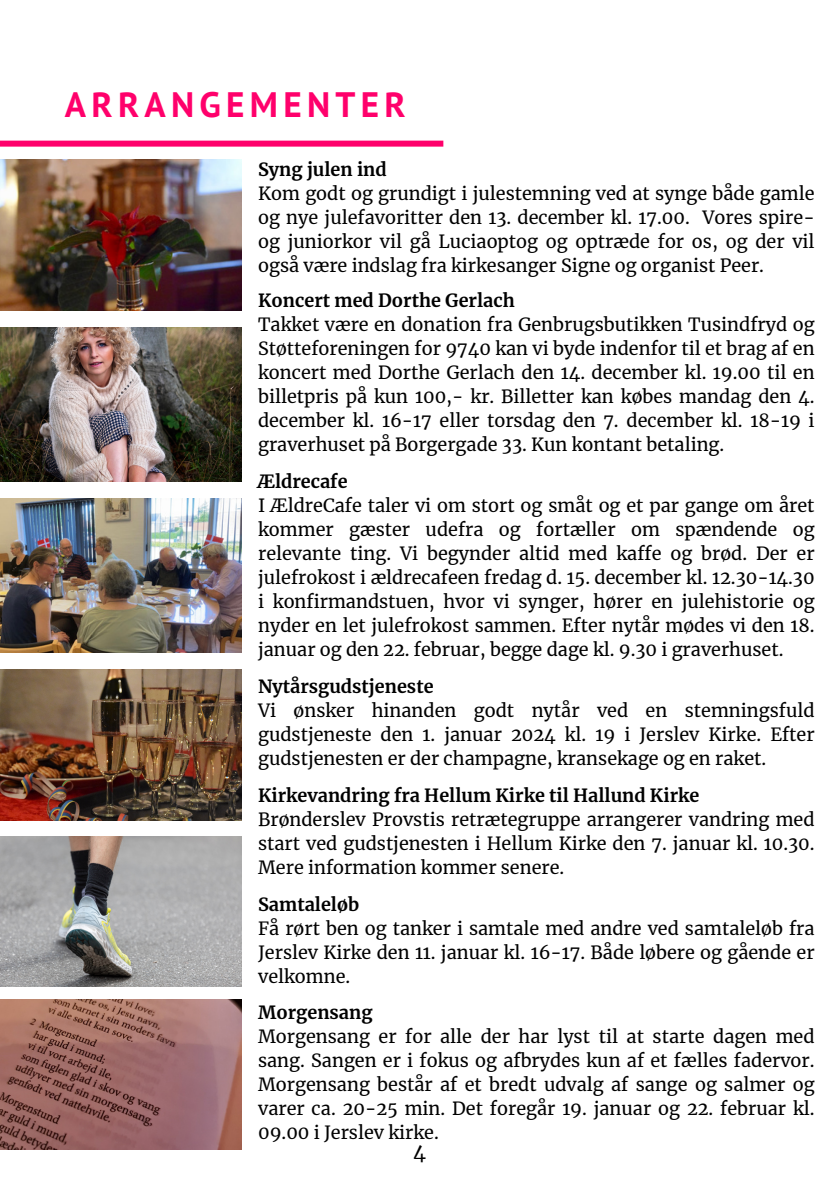
<style>
.page{position:relative;width:839px;height:1191px;background:#fff}
.page>*{position:absolute;margin:0;border:0;box-sizing:border-box;transform-origin:0 0}
.t1{font:700 35.2px "PT Sans";letter-spacing:.15em;color:#ff006b}
.t2{font:20px "Merriweather";color:#000}
.t3{font:18px/24px "Merriweather";color:#000;text-align:justify}
.t4{font:700 18px "Merriweather";color:#000}
</style>
<div class="page">
<div style="left:0;top:141px;width:443px;height:6px;background:#ff006b"></div>
<img style="left:0;top:836px;width:242px;height:150px">
<img style="left:0;top:327px;width:242px;height:155px">
<img style="left:0;top:498px;width:242px;height:155px">
<img style="left:0;top:159px;width:242px;height:152px">
<img style="left:0;top:1000px;width:242px;height:150px">
<img style="left:0;top:669px;width:242px;height:152px">
<p class="t1" style="left:65px;top:81px;width:342px">ARRANGEMENTER</p>
<p class="t4" style="left:258px;top:158px;width:130px">Syng julen ind</p>
<p class="t3" style="left:258px;top:181px;width:558px">Kom godt og grundigt i julestemning ved at synge både gamle og nye julefavoritter den 13. december kl. 17.00. Vores spire&shy;og juniorkor vil gå Luciaoptog og optræde for os, og der vil også være indslag fra kirkesanger Signe og organist Peer.</p>
<p class="t4" style="left:258px;top:289px;width:258px">Koncert med Dorthe Gerlach</p>
<p class="t3" style="left:258px;top:313px;width:558px">Takket være en donation fra Genbrugsbutikken Tusindfryd og Støtteforeningen for 9740 kan vi byde indenfor til et brag af en koncert med Dorthe Gerlach den 14. december kl. 19.00 til en billetpris på kun 100,- kr. Billetter kan købes mandag den 4. december kl. 16-17 eller torsdag den 7. december kl. 18-19 i graverhuset på Borgergade 33. Kun kontant betaling.</p>
<p class="t4" style="left:258px;top:470px;width:91px">Ældrecafe</p>
<p class="t3" style="left:258px;top:493px;width:558px">I ÆldreCafe taler vi om stort og småt og et par gange om året kommer gæster udefra og fortæller om spændende og relevante ting. Vi begynder altid med kaffe og brød. Der er julefrokost i ældrecafeen fredag d. 15. december kl. 12.30-14.30 i konfirmandstuen, hvor vi synger, hører en julehistorie og nyder en let julefrokost sammen. Efter nytår mødes vi den 18. januar og den 22. februar, begge dage kl. 9.30 i graverhuset.</p>
<p class="t4" style="left:258px;top:675px;width:177px">Nytårsgudstjeneste</p>
<p class="t3" style="left:258px;top:698px;width:558px">Vi ønsker hinanden godt nytår ved en stemningsfuld gudstjeneste den 1. januar 2024 kl. 19 i Jerslev Kirke. Efter gudstjenesten er der champagne, kransekage og en raket.</p>
<p class="t4" style="left:258px;top:784px;width:443px">Kirkevandring fra Hellum Kirke til Hallund Kirke</p>
<p class="t3" style="left:258px;top:807px;width:558px">Brønderslev Provstis retrætegruppe arrangerer vandring med start ved gudstjenesten i Hellum Kirke den 7. januar kl. 10.30.<br>Mere information kommer senere.</p>
<p class="t4" style="left:258px;top:893px;width:103px">Samtaleløb</p>
<p class="t3" style="left:258px;top:916px;width:558px">Få rørt ben og tanker i samtale med andre ved samtaleløb fra Jerslev Kirke den 11. januar kl. 16-17. Både løbere og gående er velkomne.</p>
<p class="t4" style="left:258px;top:1002px;width:116px">Morgensang</p>
<p class="t3" style="left:258px;top:1025px;width:558px">Morgensang er for alle der har lyst til at starte dagen med sang. Sangen er i fokus og afbrydes kun af et fælles fadervor.<br>Morgensang består af et bredt udvalg af sange og salmer og varer ca. 20-25 min. Det foregår 19. januar og 22. februar kl.<br>09.00 i Jerslev kirke.</p>
<p class="t2" style="left:413px;top:1139px;width:14px">4</p>
</div>
